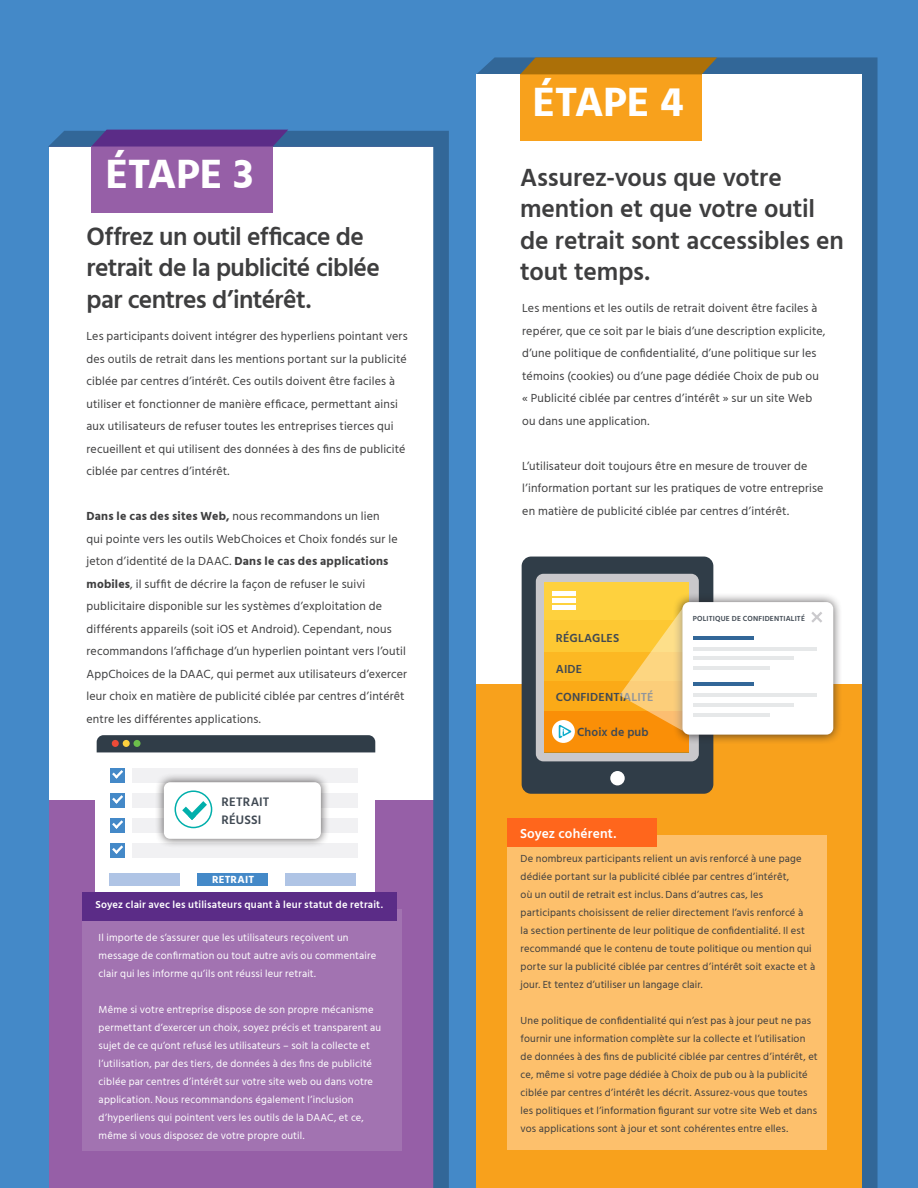
<style>
.page{position:relative;width:918px;height:1188px;background:#4489c8}
.page>*{position:absolute;margin:0;border:0;box-sizing:border-box;transform-origin:0 0}
.H3_-_WHITE_CAPS{font:700 42px "Hind Madurai";letter-spacing:-.01em;color:#fff}
.H4_-_GRAY{font:600 25.5px/31.5px "Hind Madurai";letter-spacing:-.01em;color:#3e3e3f}
.H5_-_WHITE{font:600 13.5px "Hind Madurai";letter-spacing:.01em;color:#fff}
.P_-_body_copy{font:600 12.6px/17.2px "Hind Madurai";letter-spacing:.015em;color:#404953}
.P_-_body_copy-2{font:12px/22.5px "Hind Madurai";letter-spacing:.01em;color:#3e3e3f}
.P_-_body_copy-3{font:600 12px "Hind Madurai";letter-spacing:.015em;color:#404953}
.P_-_body_copy-4{font:700 10.65px "Hind Madurai";letter-spacing:.015em;color:#fff}
.P_-_call_out_text{font:10.5px/18px "Hind Madurai";letter-spacing:.015em;color:#3e3e3f}
.P_-_call_out_text-2{font:10.5px/18px "Hind Madurai";letter-spacing:.015em;color:#fff}
.H5_-_WHITE-2{font:600 10.5px "Hind Madurai";letter-spacing:.02em;color:#fff}
.P_-_body_copy-5{font:600 7.5px "Hind Madurai";letter-spacing:.02em;color:#404953}
.s1{font-weight:700}
</style>
<div class="page">
<div style="left:477px;top:57px;width:401px;height:1131px;background:#326798"></div>
<div style="left:477px;top:74px;width:385px;height:1114px;background:#f8a11c"></div>
<div style="left:477px;top:74px;width:385px;height:610px;background:#fff"></div>
<svg style="left:48px;top:131px;width:401px;height:1057px;background:#e0dcea"></svg>
<div style="left:91px;top:147px;width:182px;height:66px;background:#965fa7"></div>
<svg style="left:91px;top:130px;width:197px;height:17px;background:#593289"></svg>
<div style="left:520px;top:74px;width:181px;height:66px;background:#f8a11c"></div>
<svg style="left:520px;top:57px;width:197px;height:17px;background:#9f6f17"></svg>
<div style="left:522px;top:557px;width:191px;height:237px;background:#303d48;border-radius:9px"></div>
<div style="left:536px;top:574px;width:163px;height:187px;background:#c9c8cb;border-radius:8px"></div>
<div style="left:544px;top:583px;width:145px;height:169px;background:#fed13e"></div>
<div style="left:544px;top:621px;width:145px;height:131px;background:#fdc833"></div>
<div style="left:544px;top:652px;width:145px;height:100px;background:#fcb823"></div>
<div style="left:544px;top:681px;width:145px;height:71px;background:#fbaa17"></div>
<div style="left:544px;top:711px;width:145px;height:41px;background:#fa8f07"></div>
<hr style="left:553px;top:591px;width:23px;height:4px;background:#fff">
<hr style="left:553px;top:598px;width:23px;height:4px;background:#fff">
<hr style="left:553px;top:606px;width:23px;height:4px;background:#fff">
<svg style="left:552px;top:720px;width:23px;height:23px"></svg>
<svg style="left:559px;top:725px;width:13px;height:13px"></svg>
<div style="left:673px;top:593px;width:170px;height:151px;background:#231f20;opacity:.75"></div>
<div style="left:682px;top:602px;width:151px;height:133px;background:#fff;border-radius:7px"></div>
<svg style="left:619px;top:606px;width:65px;height:125px"></svg>
<hr style="left:693px;top:636px;width:61px;height:4px;background:#326798">
<hr style="left:693px;top:647px;width:124px;height:4px;background:#e6e8e9">
<hr style="left:693px;top:656px;width:101px;height:4px;background:#e6e8e9">
<hr style="left:693px;top:666px;width:77px;height:4px;background:#e6e8e9">
<hr style="left:693px;top:683px;width:61px;height:3px;background:#326798">
<hr style="left:693px;top:693px;width:124px;height:4px;background:#e6e8e9">
<hr style="left:693px;top:703px;width:101px;height:4px;background:#e6e8e9">
<hr style="left:693px;top:713px;width:77px;height:4px;background:#e6e8e9">
<svg style="left:811px;top:612px;width:11px;height:11px"></svg>
<div style="left:610px;top:771px;width:15px;height:14px;background:#fff;border-radius:50%"></div>
<div style="left:96px;top:749px;width:279px;height:155px;background:#fff"></div>
<div style="left:110px;top:768px;width:15px;height:14px;background:#4489c8"></div>
<div style="left:132px;top:768px;width:225px;height:14px;background:#f1f1f3"></div>
<svg style="left:112px;top:770px;width:11px;height:9px"></svg>
<div style="left:110px;top:793px;width:15px;height:14px;background:#4489c8"></div>
<div style="left:132px;top:793px;width:225px;height:14px;background:#f1f1f3"></div>
<svg style="left:112px;top:795px;width:11px;height:9px"></svg>
<div style="left:110px;top:818px;width:15px;height:15px;background:#4489c8"></div>
<div style="left:132px;top:818px;width:225px;height:15px;background:#f1f1f3"></div>
<svg style="left:112px;top:820px;width:11px;height:9px"></svg>
<div style="left:110px;top:843px;width:15px;height:15px;background:#4489c8"></div>
<div style="left:132px;top:843px;width:225px;height:15px;background:#f1f1f3"></div>
<svg style="left:112px;top:845px;width:11px;height:9px"></svg>
<div style="left:109px;top:873px;width:70px;height:13px;background:#afc4e5"></div>
<div style="left:197px;top:873px;width:71px;height:13px;background:#4489c8"></div>
<div style="left:286px;top:873px;width:70px;height:13px;background:#afc4e5"></div>
<div style="left:155px;top:773px;width:175px;height:75px;background:#231f20;opacity:.75"></div>
<div style="left:164px;top:782px;width:157px;height:57px;background:#fff;border-radius:6px"></div>
<svg style="left:182px;top:801px;width:25px;height:19px"></svg>
<div style="left:175px;top:790px;width:37px;height:38px;border:2px solid #00afab;border-radius:50%"></div>
<div style="left:97px;top:735px;width:278px;height:17px;background:#303d48"></div>
<div style="left:112px;top:740px;width:7px;height:7px;background:#ed4b38;border-radius:50%"></div>
<div style="left:123px;top:740px;width:7px;height:7px;background:#fed13e;border-radius:50%"></div>
<div style="left:133px;top:740px;width:8px;height:7px;background:#6cbe4b;border-radius:50%"></div>
<div style="left:82px;top:909px;width:320px;height:242px;background:#a273b1"></div>
<div style="left:507px;top:835px;width:320px;height:314px;background:#fdc06c"></div>
<div style="left:82px;top:892px;width:315px;height:28px;background:#5b2c87"></div>
<div style="left:507px;top:818px;width:150px;height:28px;background:#ff661c"></div>
<p class="H3_-_WHITE_CAPS" style="left:105px;top:147px;width:149px">ÉTAPE 3</p>
<p class="H4_-_GRAY" style="left:87px;top:222px;width:295px">Offrez un outil efficace de retrait de la publicité ciblée par centres d’intérêt.</p>
<p class="P_-_body_copy-2" style="left:87px;top:326px;width:323px">Les participants doivent intégrer des hyperliens pointant vers des outils de retrait dans les mentions portant sur la publicité ciblée par centres d’intérêt. Ces outils doivent être faciles à utiliser et fonctionner de manière efficace, permettant ainsi aux utilisateurs de refuser toutes les entreprises tierces qui recueillent et qui utilisent des données à des fins de publicité ciblée par centres d’intérêt.</p>
<p class="P_-_body_copy-2" style="left:87px;top:506px;width:322px"><span class="s1">Dans le cas des sites Web,</span> nous recommandons un lien<br>qui pointe vers les outils WebChoices et Choix fondés sur le jeton d’identité de la DAAC. <span class="s1">Dans le cas des applications mobiles</span>, il suffit de décrire la façon de refuser le suivi publicitaire disponible sur les systèmes d’exploitation de différents appareils (soit iOS et Android). Cependant, nous recommandons l’affichage d’un hyperlien pointant vers l’outil AppChoices de la DAAC, qui permet aux utilisateurs d’exercer leur choix en matière de publicité ciblée par centres d’intérêt entre les différentes applications.</p>
<p class="P_-_body_copy" style="left:222px;top:794px;width:49px">RETRAIT<br>RÉUSSI</p>
<p class="P_-_body_copy-4" style="left:212px;top:872px;width:44px">RETRAIT</p>
<p class="H5_-_WHITE-2" style="left:95px;top:898px;width:289px">Soyez clair avec les utilisateurs quant à leur statut de retrait.</p>
<p class="P_-_call_out_text-2" style="left:99px;top:929px;width:279px">Il importe de s’assurer que les utilisateurs reçoivent un message de confirmation ou tout autre avis ou commentaire clair qui les informe qu’ils ont réussi leur retrait.</p>
<p class="P_-_call_out_text-2" style="left:99px;top:1001px;width:284px">Même si votre entreprise dispose de son propre mécanisme permettant d’exercer un choix, soyez précis et transparent au sujet de ce qu’ont refusé les utilisateurs – soit la collecte et l’utilisation, par des tiers, de données à des fins de publicité ciblée par centres d’intérêt sur votre site web ou dans votre application. Nous recommandons également l’inclusion d’hyperliens qui pointent vers les outils de la DAAC, et ce, même si vous disposez de votre propre outil.</p>
<p class="H3_-_WHITE_CAPS" style="left:533px;top:74px;width:153px">ÉTAPE 4</p>
<p class="H4_-_GRAY" style="left:520px;top:163px;width:325px">Assurez-vous que votre mention et que votre outil de retrait sont accessibles en tout temps.</p>
<p class="P_-_body_copy-2" style="left:522px;top:298px;width:305px">Les mentions et les outils de retrait doivent être faciles à repérer, que ce soit par le biais d’une description explicite, d’une politique de confidentialité, d’une politique sur les témoins (cookies) ou d’une page dédiée Choix de pub ou « Publicité ciblée par centres d’intérêt » sur un site Web ou dans une application.</p>
<p class="P_-_body_copy-2" style="left:522px;top:455px;width:303px">L’utilisateur doit toujours être en mesure de trouver de l’information portant sur les pratiques de votre entreprise en matière de publicité ciblée par centres d’intérêt.</p>
<p class="P_-_body_copy-3" style="left:556px;top:630px;width:65px">RÉGLAGLES</p>
<p class="P_-_body_copy-3" style="left:556px;top:661px;width:28px">AIDE</p>
<p class="P_-_body_copy-3" style="left:556px;top:690px;width:99px">CONFIDENTIALITÉ</p>
<p class="P_-_body_copy-3" style="left:577px;top:724px;width:73px">Choix de pub</p>
<p class="H5_-_WHITE" style="left:520px;top:825px;width:98px">Soyez cohérent.</p>
<p class="P_-_body_copy-5" style="left:693px;top:614px;width:114px">POLITIQUE DE CONFIDENTIALITÉ</p>
<p class="P_-_call_out_text" style="left:521px;top:850px;width:296px">De nombreux participants relient un avis renforcé à une page dédiée portant sur la publicité ciblée par centres d’intérêt,<br>où un outil de retrait est inclus. Dans d’autres cas, les participants choisissent de relier directement l’avis renforcé à<br>la section pertinente de leur politique de confidentialité. Il est recommandé que le contenu de toute politique ou mention qui porte sur la publicité ciblée par centres d’intérêt soit exacte et à jour. Et tentez d’utiliser un langage clair.</p>
<p class="P_-_call_out_text" style="left:521px;top:1012px;width:299px">Une politique de confidentialité qui n’est pas à jour peut ne pas fournir une information complète sur la collecte et l’utilisation de données à des fins de publicité ciblée par centres d’intérêt, et ce, même si votre page dédiée à Choix de pub ou à la publicité ciblée par centres d’intérêt les décrit. Assurez-vous que toutes les politiques et l’information figurant sur votre site Web et dans vos applications sont à jour et sont cohérentes entre elles.</p>
</div>
